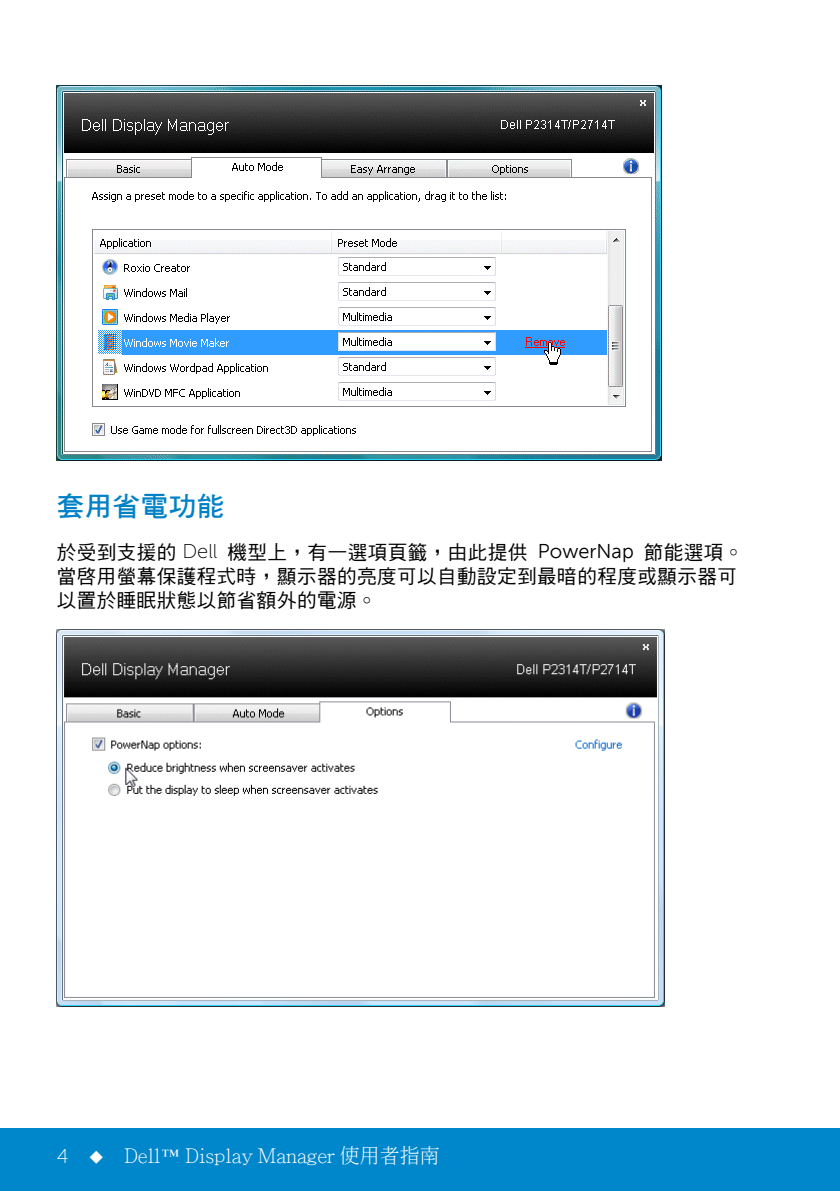
<style>
.page{position:relative;width:840px;height:1191px;background:#fff}
.page>*{position:absolute;margin:0;border:0;box-sizing:border-box;transform-origin:0 0}
.t1{font:800 28px "Hay";color:#0081c6}
.t2{font:500 20px/24px "Hei";color:#000}
.t3{font:300 20px "Adobe Ming Std";color:#fff}
.s1{font-family:"Museo Sans For Dell 100";font-weight:400}
.s2{font-family:"Museo Sans For Dell";font-weight:400}
</style>
<div class="page">
<div style="left:0;top:1128px;width:839px;height:63px;background:#0087cb"></div>
<img style="left:57px;top:85px;width:604px;height:375px">
<img style="left:57px;top:630px;width:607px;height:376px">
<h1 class="t1" style="left:57px;top:491px;width:169px">套用省電功能</h1>
<p class="t2" style="left:57px;top:540px;width:688px">於受到支援的 <span class="s1">Dell</span> 機型上，有一選項頁籤，由此提供 <span class="s2">PowerNap</span> 節能選項。當啟用螢幕保護程式時，顯示器的亮度可以自動設定到最暗的程度或顯示器可以置於睡眠狀態以節省額外的電源。</p>
<p class="t3" style="left:57px;top:1144px;width:384px"><span class="s1">4</span> ◆ Dell™ Display Manager 使用者指南</p>
</div>
